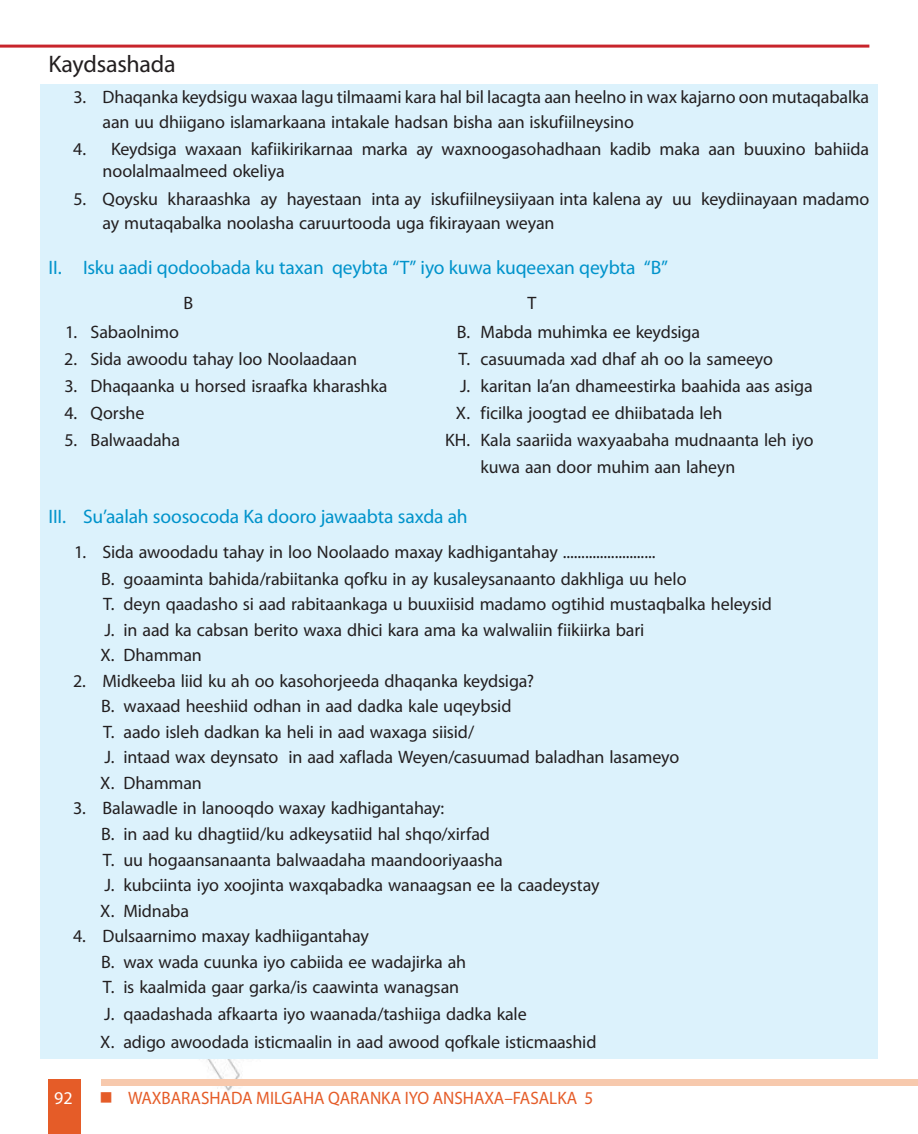
<style>
.page{position:relative;width:918px;height:1134px;background:#fff}
.page>*{position:absolute;margin:0;border:0;box-sizing:border-box;transform-origin:0 0}
.t1{font:24px "Myriad Pro";letter-spacing:-.015em;color:#231f20}
.t2{font:19.5px "Myriad Pro";letter-spacing:-.005em;color:#0093cb}
.t3{font:18px/25.5px "Myriad Pro";letter-spacing:-.01em;color:#231f20}
.t4{font:18px "Myriad Pro";color:#e55c28;scale:.95 1}
.t5{font:18px "Myriad Pro";color:#fff}
</style>
<div class="page">
<hr style="left:0;top:45px;width:869px;height:3px;background:#c8242b">
<div style="left:101px;top:1080px;width:816px;height:6px;background:#f7c9ad"></div>
<div style="left:49px;top:1080px;width:32px;height:54px;background:#e55c28"></div>
<div style="left:40px;top:84px;width:838px;height:974px;background:#dcf2fc"></div>
<p class="t1" style="left:49px;top:49px;width:129px">Kaydsashada</p>
<p class="t3" style="left:103px;top:85px;width:768px;line-height:24.5px;text-indent:-29px">3. Dhaqanka keydsigu waxaa lagu tilmaami kara hal bil lacagta aan heelno in wax kajarno oon mutaqabalka aan uu dhiigano islamarkaana intakale hadsan bisha aan iskufiilneysino</p>
<p class="t3" style="left:103px;top:137px;width:768px;line-height:22.5px;text-indent:-29px">4. Keydsiga waxaan kafiikirikarnaa marka ay waxnoogasohadhaan kadib maka aan buuxino bahiida noolalmaalmeed okeliya</p>
<p class="t3" style="left:103px;top:186px;width:768px;line-height:24.5px;text-indent:-29px">5. Qoysku kharaashka ay hayestaan inta ay iskufiilneysiiyaan inta kalena ay uu keydiinayaan madamo ay mutaqabalka noolasha caruurtooda uga fikirayaan weyan</p>
<p class="t2" style="left:49px;top:255px;width:621px">II. Isku aadi qodoobada ku taxan qeybta “T” iyo kuwa kuqeexan qeybta “B”</p>
<p class="t3" style="left:184px;top:290px;width:11px">B</p>
<p class="t3" style="left:528px;top:290px;width:10px">T</p>
<p class="t3" style="left:65px;top:319px;width:115px">1. Sabaolnimo</p>
<p class="t3" style="left:457px;top:319px;width:245px">B. Mabda muhimka ee keydsiga</p>
<p class="t3" style="left:64px;top:346px;width:294px">2. Sida awoodu tahay loo Noolaadaan</p>
<p class="t3" style="left:459px;top:346px;width:316px">T. casuumada xad dhaf ah oo la sameeyo</p>
<p class="t3" style="left:64px;top:373px;width:325px">3. Dhaqaanka u horsed israafka kharashka</p>
<p class="t3" style="left:460px;top:373px;width:354px">J. karitan la’an dhameestirka baahida aas asiga</p>
<p class="t3" style="left:64px;top:400px;width:82px">4. Qorshe</p>
<p class="t3" style="left:456px;top:400px;width:268px">X. ficilka joogtad ee dhiibatada leh</p>
<p class="t3" style="left:65px;top:427px;width:117px">5. Balwaadaha</p>
<p class="t3" style="left:481px;top:427px;width:335px;line-height:27px;text-indent:-36px">KH. Kala saariida waxyaabaha mudnaanta leh iyo kuwa aan door muhim aan laheyn</p>
<p class="t2" style="left:49px;top:504px;width:421px">III. Su’aalah soosocoda Ka dooro jawaabta saxda ah</p>
<p class="t3" style="left:100px;top:539px;width:673px;text-indent:-26px">1. Sida awoodadu tahay in loo Noolaado maxay kadhigantahay .........................<br>B. goaaminta bahida/rabiitanka qofku in ay kusaleysanaanto dakhliga uu helo<br>T. deyn qaadasho si aad rabitaankaga u buuxiisid madamo ogtihid mustaqbalka heleysid J. in aad ka cabsan berito waxa dhici kara ama ka walwaliin fiikiirka bari<br>X. Dhamman</p>
<p class="t3" style="left:100px;top:668px;width:581px;text-indent:-27px">2. Midkeeba liid ku ah oo kasohorjeeda dhaqanka keydsiga?<br>B. waxaad heeshiid odhan in aad dadka kale uqeybsid<br>T. aado isleh dadkan ka heli in aad waxaga siisid/<br>J. intaad wax deynsato in aad xaflada Weyen/casuumad baladhan lasameyo X. Dhamman</p>
<p class="t3" style="left:100px;top:795px;width:501px;text-indent:-27px">3. Balawadle in lanooqdo waxay kadhigantahay:<br>B. in aad ku dhagtiid/ku adkeysatiid hal shqo/xirfad<br>T. uu hogaansanaanta balwaadaha maandooriyaasha<br>J. kubciinta iyo xoojinta waxqabadka wanaagsan ee la caadeystay X. Midnaba</p>
<p class="t3" style="left:101px;top:923px;width:427px;text-indent:-28px">4. Dulsaarnimo maxay kadhiigantahay<br>B. wax wada cuunka iyo cabiida ee wadajirka ah<br>T. is kaalmida gaar garka/is caawinta wanagsan<br>J. qaadashada afkaarta iyo waanada/tashiiga dadka kale</p>
<p class="t3" style="left:100px;top:1029px;width:498px">X. adigo awoodada isticmaalin in aad awood qofkale isticmaashid</p>
<p class="t5" style="left:54px;top:1087px;width:20px">92</p>
<p class="t4" style="left:100px;top:1087px;width:521px">■ WAXBARASHADA MILGAHA QARANKA IYO ANSHAXA–FASALKA 5</p>
</div>
